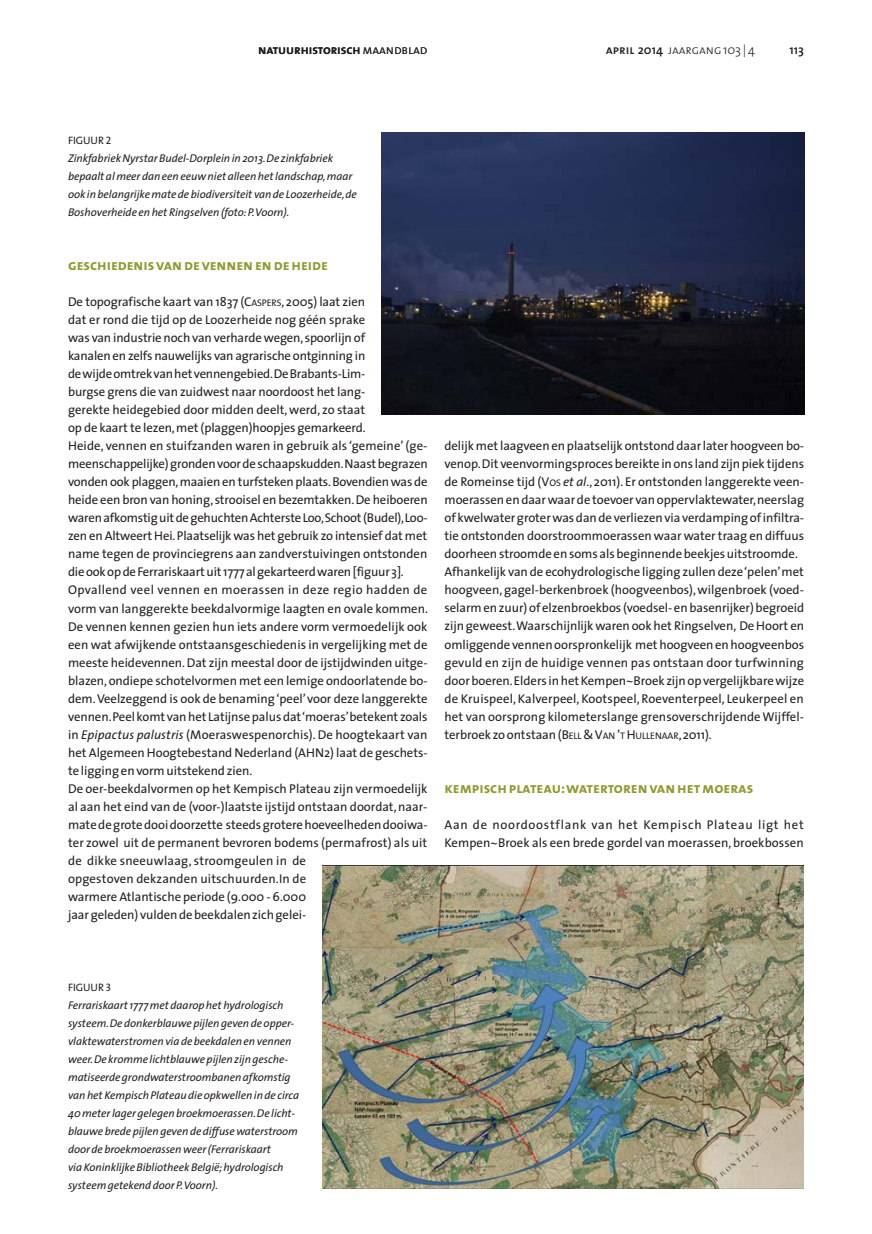
<style>
.page{position:relative;width:872px;height:1234px;background:#fff}
.page>*{position:absolute;margin:0;border:0;box-sizing:border-box;transform-origin:0 0}
.t1{font:15px "The Sans Bold Caps";letter-spacing:-.005em;color:#91992f}
.t2{font:12.75px/18px "The Sans";letter-spacing:-.005em;color:#231f20}
.t3{font:12.75px "The Sans Semi Bold Caps";letter-spacing:-.005em;color:#231f20}
.t4{font:12.75px "The Sans Light Caps";letter-spacing:-.005em;color:#231f20}
.t5{font:600 12.75px "The Sans";color:#231f20}
.t6{font:italic 11.25px/18px "The Sans";letter-spacing:-.005em;color:#231f20}
.t7{font:10.8px "The Sans Caps";letter-spacing:-.005em;color:#231f20}
.s1{font-family:"The Sans Light Caps"}
.s2{font-family:"The Sans Semi Bold Caps"}
.s3{font-family:"The Sans";font-weight:600}
.s4{font-family:"The Sans";font-weight:300}
.s5{font-style:inherit}
.s6{font-size:9.6px}
.s7{font-style:italic}
</style>
<div class="page">
<img style="left:382px;top:132px;width:422px;height:282px">
<img style="left:322px;top:865px;width:482px;height:323px">
<p class="t3" style="left:258px;top:39px;width:171px">natuurhistorisch<span class="s1">maandblad</span></p>
<p class="t4" style="left:606px;top:39px;width:151px"><span class="s2">april</span> <span class="s3">2014</span> jaargang <span class="s4">103 | 4</span></p>
<p class="t5" style="left:789px;top:39px;width:16px">113</p>
<p class="t7" style="left:68px;top:131px;width:45px">FIGUUR 2</p>
<p class="t6" style="left:68px;top:149px;width:290px">Zinkfabriek Nyrstar Budel-Dorplein in 2013. De zinkfabriek bepaalt al meer dan een eeuw niet alleen het landschap, maar ook in belangrijke mate de biodiversiteit van de Loozerheide, de Boshoverheide en het Ringselven (foto: P. Voorn).</p>
<p class="t1" style="left:68px;top:252px;width:261px">geschiedenis van de vennen en de heide</p>
<p class="t2" style="left:68px;top:292px;width:361px">De topografische kaart van 1837 <span class="s5">(C</span><span class="s6">ASPERS</span><span class="s5">, 2005)</span> laat zien<br>dat er rond die tijd op de Loozerheide nog géén sprake<br>was van industrie noch van verharde wegen, spoorlijn of<br>kanalen en zelfs nauwelijks van agrarische ontginning in<br>de wijde omtrek van het vennengebied. De Brabants-Lim-<br>burgse grens die van zuidwest naar noordoost het lang-<br>gerekte heidegebied door midden deelt, werd, zo staat<br>op de kaart te lezen, met (plaggen)hoopjes gemarkeerd.<br>Heide, vennen en stuifzanden waren in gebruik als ‘gemeine’ (ge&shy;meenschappelijke) gronden voor de schaapskudden. Naast begrazen vonden ook plaggen, maaien en turfsteken plaats. Bovendien was de heide een bron van honing, strooisel en bezemtakken. De heiboeren waren afkomstig uit de gehuchten Achterste Loo, Schoot (Budel), Loo&shy;zen en Altweert Hei. Plaatselijk was het gebruik zo intensief dat met name tegen de provinciegrens aan zandverstuivingen ontstonden die ook op de Ferrariskaart uit 1777 al gekarteerd waren [figuur 3].<br>Opvallend veel vennen en moerassen in deze regio hadden de vorm van langgerekte beekdalvormige laagten en ovale kommen.<br>De vennen kennen gezien hun iets andere vorm vermoedelijk ook een wat afwijkende ontstaansgeschiedenis in vergelijking met de meeste heidevennen. Dat zijn meestal door de ijstijdwinden uitge&shy;blazen, ondiepe schotelvormen met een lemige ondoorlatende bo&shy;dem. Veelzeggend is ook de benaming ‘peel’ voor deze langgerekte vennen. Peel komt van het Latijnse palus dat ‘moeras’ betekent zoals in <span class="s7">Epipactus palustris</span> (Moeraswespenorchis). De hoogtekaart van het Algemeen Hoogtebestand Nederland (AHN2) laat de geschets&shy;te ligging en vorm uitstekend zien.<br>De oer-beekdalvormen op het Kempisch Plateau zijn vermoedelijk al aan het eind van de (voor-)laatste ijstijd ontstaan doordat, naar&shy;mate de grote dooi doorzette steeds grotere hoeveelheden dooiwa&shy;ter zowel uit de permanent bevroren bodems (permafrost) als uit de dikke sneeuwlaag, stroomgeulen in de<br>opgestoven dekzanden uitschuurden.In de<br>warmere Atlantische periode (9.000 - 6.000<br>jaar geleden) vulden de beekdalen zich gelei-</p>
<p class="t2" style="left:444px;top:436px;width:361px">delijk met laagveen en plaatselijk ontstond daar later hoogveen bo&shy;venop. Dit veenvormingsproces bereikte in ons land zijn piek tijdens de Romeinse tijd (<span class="s5">V</span><span class="s6">OS</span> <span class="s7">et al</span><span class="s5">.,</span> 2011). Er ontstonden langgerekte veen&shy;moerassen en daar waar de toevoer van oppervlaktewater, neerslag of kwelwater groter was dan de verliezen via verdamping of infiltra&shy;tie ontstonden doorstroommoerassen waar water traag en diffuus doorheen stroomde en soms als beginnende beekjes uitstroomde.<br>Afhankelijk van de ecohydrologische ligging zullen deze ‘pelen’ met hoogveen, gagel-berkenbroek (hoogveenbos), wilgenbroek (voed&shy;selarm en zuur) of elzenbroekbos (voedsel- en basenrijker) begroeid zijn geweest. Waarschijnlijk waren ook het Ringselven, De Hoort en omliggende vennen oorspronkelijk met hoogveen en hoogveenbos gevuld en zijn de huidige vennen pas ontstaan door turfwinning door boeren. Elders in het Kempen~Broek zijn op vergelijkbare wijze de Kruispeel, Kalverpeel, Kootspeel, Roeventerpeel, Leukerpeel en het van oorsprong kilometerslange grensoverschrijdende Wijffel&shy;terbroek zo ontstaan (<span class="s5">B</span> <span class="s6">ELL</span> <span class="s5">&amp; V</span><span class="s6">AN</span> <span class="s5">’</span><span class="s6">T</span> <span class="s5">H</span><span class="s6">ULLENAAR</span>, 2011).</p>
<p class="t1" style="left:444px;top:774px;width:310px">kempisch plateau: watertoren van het moeras</p>
<p class="t2" style="left:444px;top:814px;width:361px">Aan de noordoostflank van het Kempisch Plateau ligt het<br>Kempen~Broek als een brede gordel van moerassen, broekbossen</p>
<p class="t7" style="left:68px;top:977px;width:44px">FIGUUR 3</p>
<p class="t6" style="left:68px;top:995px;width:233px">Ferrariskaart 1777 met daarop het hydrologisch systeem. De donkerblauwe pijlen geven de opper&shy;vlaktewaterstromen via de beekdalen en vennen weer. De kromme lichtblauwe pijlen zijn gesche&shy;matiseerde grondwaterstroombanen afkomstig van het Kempisch Plateau die opkwellen in de circa 40 meter lager gelegen broekmoerassen. De licht&shy;blauwe brede pijlen geven de diffuse waterstroom door de broekmoerassen weer (Ferrariskaart<br>via Koninklijke Bibliotheek België; hydrologisch systeem getekend door P. Voorn).</p>
</div>
